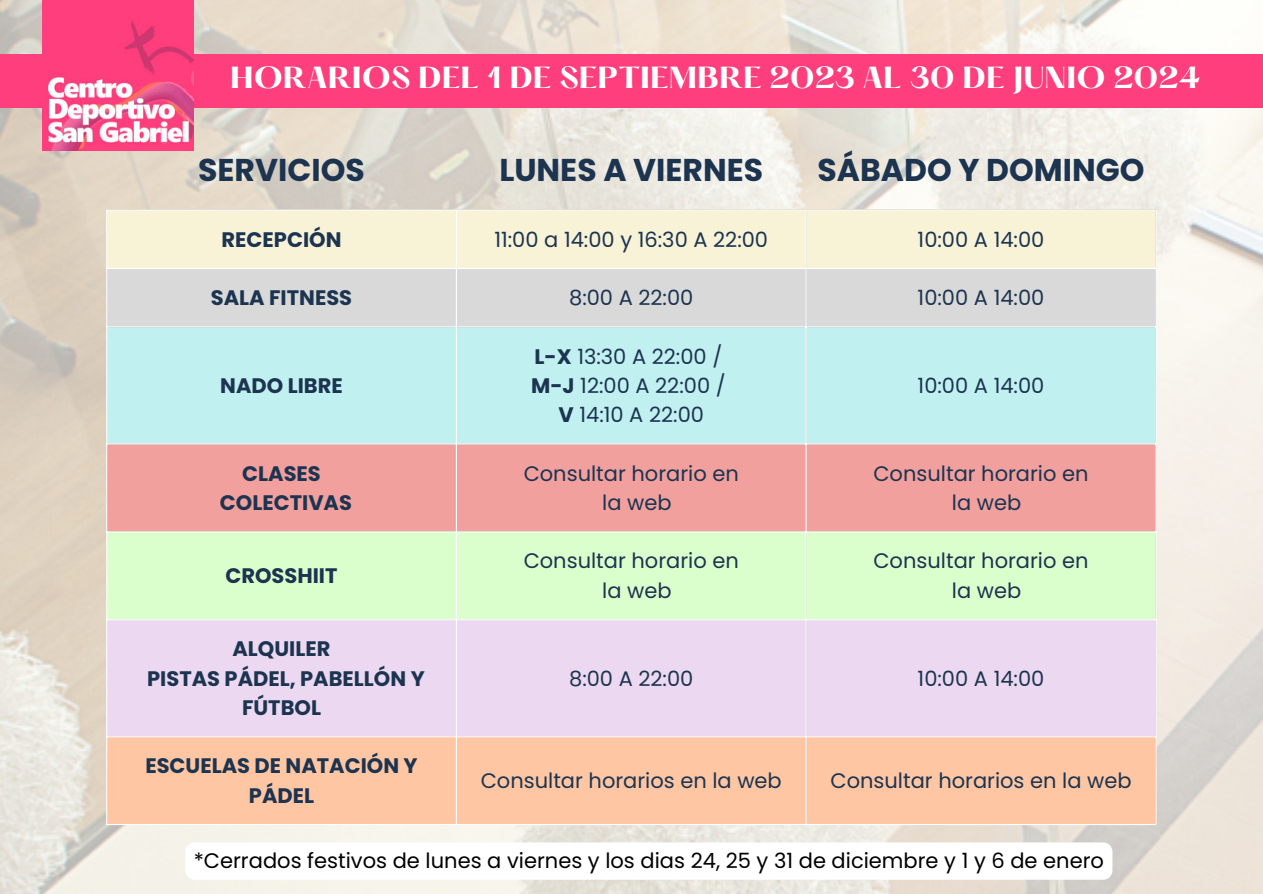
<style>
.page{position:relative;width:1263px;height:894px;background:#fff}
.page>*{position:absolute;margin:0;border:0;box-sizing:border-box;transform-origin:0 0}
.t1{font:700 31.5px "Poppins";color:#1c3450}
.t2{font:700 26.7px "Hatton";color:#fff}
.t3{font:21px "Poppins";color:#1c3450}
.t4{font:700 21px/29.2px "Poppins";color:#1c3450;text-align:center}
.t5{font:21px "Poppins";color:#000}
.s1{font-weight:700}
</style>
<div class="page">
<img style="left:0;top:0;width:1263px;height:893px">
<div style="left:107px;top:210px;width:1048px;height:58px;background:#f8f2d7"></div>
<div style="left:107px;top:269px;width:1048px;height:57px;background:#d9d9d9"></div>
<div style="left:107px;top:327px;width:1048px;height:116px;background:#c1f0f1"></div>
<div style="left:107px;top:444px;width:1048px;height:87px;background:#f1a09d"></div>
<div style="left:107px;top:532px;width:1048px;height:87px;background:#dbffcc"></div>
<div style="left:107px;top:620px;width:1048px;height:116px;background:#ecd9f1"></div>
<div style="left:107px;top:737px;width:1048px;height:86px;background:#ffc6a3"></div>
<hr style="left:106px;top:210px;width:1px;height:613px;background:#fff">
<hr style="left:456px;top:210px;width:1px;height:613px;background:#fff">
<hr style="left:806px;top:210px;width:1px;height:613px;background:#fff">
<hr style="left:1155px;top:210px;width:1px;height:613px;background:#fff">
<hr style="left:106px;top:209px;width:1050px;height:1px;background:#fff">
<hr style="left:106px;top:268px;width:1050px;height:1px;background:#fff">
<hr style="left:106px;top:326px;width:1050px;height:1px;background:#fff">
<hr style="left:106px;top:443px;width:1050px;height:1px;background:#fff">
<hr style="left:106px;top:531px;width:1050px;height:1px;background:#fff">
<hr style="left:106px;top:619px;width:1050px;height:1px;background:#fff">
<hr style="left:106px;top:736px;width:1050px;height:1px;background:#fff">
<hr style="left:106px;top:823px;width:1050px;height:1px;background:#fff">
<div style="left:0;top:54px;width:1263px;height:53px;background:#fe3e7d"></div>
<img style="left:43px;top:0;width:151px;height:151px">
<svg style="left:185px;top:842px;width:927px;height:37px"></svg>
<p class="t2" style="left:230px;top:65px;width:972px">HORARIOS DEL 1 DE SEPTIEMBRE 2023 AL 30 DE JUNIO 2024</p>
<p class="t1" style="left:198px;top:147px;width:168px">SERVICIOS</p>
<p class="t1" style="left:499px;top:147px;width:265px">LUNES A VIERNES</p>
<p class="t1" style="left:818px;top:147px;width:328px">SÁBADO Y DOMINGO</p>
<p class="t4" style="left:222px;top:224px;width:121px">RECEPCIÓN</p>
<p class="t3" style="left:494px;top:224px;width:275px">11:00 a 14:00 y 16:30 A 22:00</p>
<p class="t3" style="left:918px;top:224px;width:128px">10:00 A 14:00</p>
<p class="t4" style="left:211px;top:283px;width:143px">SALA FITNESS</p>
<p class="t3" style="left:569px;top:283px;width:126px">8:00 A 22:00</p>
<p class="t3" style="left:918px;top:283px;width:128px">10:00 A 14:00</p>
<p class="t4" style="left:220px;top:371px;width:124px">NADO LIBRE</p>
<p class="t4" style="left:242px;top:458px;width:80px">CLASES</p>
<p class="t4" style="left:220px;top:488px;width:134px">COLECTIVAS</p>
<p class="t4" style="left:225px;top:561px;width:114px">CROSSHIIT</p>
<p class="t3" style="left:535px;top:341px;width:189px"><span class="s1">L-X</span> 13:30 A 22:00 /</p>
<p class="t3" style="left:531px;top:370px;width:196px"><span class="s1">M-J</span> 12:00 A 22:00 /</p>
<p class="t3" style="left:558px;top:400px;width:147px"><span class="s1">V</span> 14:10 A 22:00</p>
<p class="t3" style="left:524px;top:458px;width:217px">Consultar horario en</p>
<p class="t3" style="left:602px;top:487px;width:71px">la web</p>
<p class="t3" style="left:524px;top:546px;width:217px">Consultar horario en</p>
<p class="t3" style="left:602px;top:575px;width:71px">la web</p>
<p class="t3" style="left:918px;top:370px;width:128px">10:00 A 14:00</p>
<p class="t3" style="left:873px;top:458px;width:217px">Consultar horario en</p>
<p class="t3" style="left:952px;top:487px;width:71px">la web</p>
<p class="t3" style="left:873px;top:546px;width:217px">Consultar horario en</p>
<p class="t3" style="left:952px;top:575px;width:71px">la web</p>
<p class="t4" style="left:232px;top:634px;width:100px">ALQUILER</p>
<p class="t4" style="left:147px;top:663px;width:279px">PISTAS PÁDEL, PABELLÓN Y<br>FÚTBOL</p>
<p class="t3" style="left:569px;top:663px;width:126px">8:00 A 22:00</p>
<p class="t3" style="left:918px;top:663px;width:128px">10:00 A 14:00</p>
<p class="t4" style="left:145px;top:751px;width:274px">ESCUELAS DE NATACIÓN Y<br>PÁDEL</p>
<p class="t3" style="left:481px;top:765px;width:303px">Consultar horarios en la web</p>
<p class="t3" style="left:830px;top:765px;width:303px">Consultar horarios en la web</p>
<p class="t5" style="left:194px;top:845px;width:912px">*Cerrados festivos de lunes a viernes y los dias 24, 25 y 31 de diciembre y 1 y 6 de enero</p>
</div>
